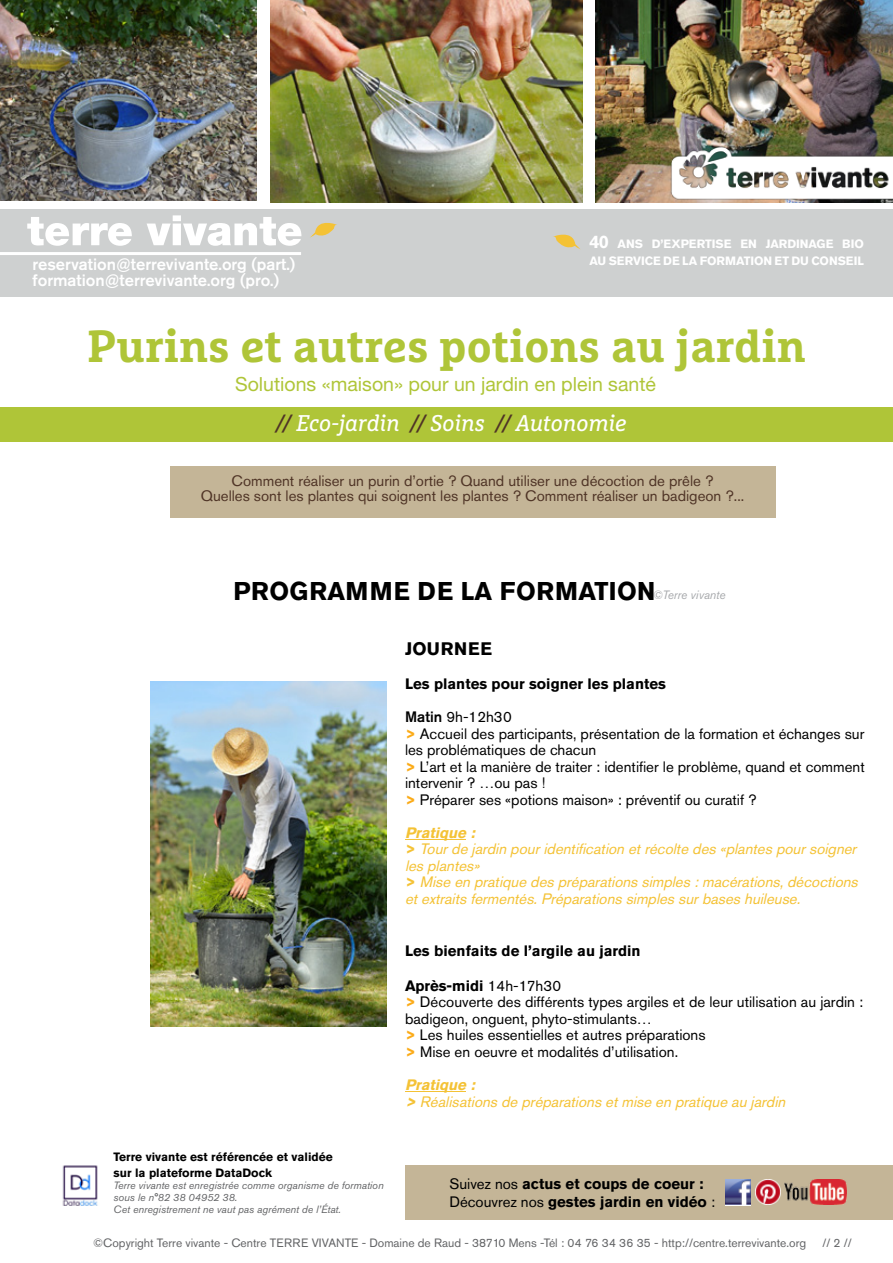
<style>
.page{position:relative;width:893px;height:1263px;background:#fff}
.page>*{position:absolute;margin:0;border:0;box-sizing:border-box;transform-origin:0 0}
.t1{font:700 45px "Marselis Slab Pro";color:#afc538}
.t2{font:700 25.5px "Akzidenz Grotesk Pro";letter-spacing:.01em;color:#000}
.t3{font:italic 22.65px "Marselis Slab Pro";color:#fff}
.t4{font:19.5px "Helvetica Neue";color:#afc538}
.t5{font:700 18px "Akzidenz Grotesk Pro";color:#000}
.t6{font:500 16.5px "Akzidenz Grotesk Pro";color:#fff}
.t7{font:15px/16.5px "Akzidenz Grotesk Pro";color:#000}
.t8{font:italic 15px/16.5px "Akzidenz Grotesk Pro";color:#f4c235}
.t9{font:15px/15px "Akzidenz Grotesk Pro";color:#4f3426;text-align:center}
.t10{font:700 15px/18px "Akzidenz Grotesk Pro";color:#000}
.t11{font:12px "Akzidenz Grotesk Pro";color:#636466}
.t12{font:700 12px/17.1px "Akzidenz Grotesk Pro";color:#fff}
.t13{font:700 12px/16.5px "Akzidenz Grotesk Pro";color:#000}
.t14{font:italic 12px "Akzidenz Grotesk Pro";color:#a7a9ac}
.t15{font:italic 10.5px/12px "Akzidenz Grotesk Pro";color:#636466}
.s1{font-size:18px}
.s2{color:#4f3426}
.s3{font-weight:500}
.s4{font-weight:700;color:#fbab18}
.s5{font-weight:700}
.s6{font-weight:700;font-style:normal}
.s7{font-weight:400}
</style>
<div class="page">
<img style="left:595px;top:0;width:298px;height:202px">
<img style="left:0;top:0;width:256px;height:201px">
<img style="left:270px;top:0;width:313px;height:202px">
<img style="left:647px;top:125px;width:246px;height:78px">
<div style="left:405px;top:1165px;width:488px;height:54px;background:#c4b597"></div>
<img style="left:725px;top:1180px;width:26px;height:25px">
<img style="left:755px;top:1179px;width:26px;height:26px">
<img style="left:784px;top:1179px;width:62px;height:26px">
<hr style="left:405px;top:839px;width:61px;height:1px;background:#f4c235">
<hr style="left:405px;top:1091px;width:61px;height:1px;background:#f4c235">
<div style="left:170px;top:466px;width:605px;height:51px;background:#c4b597"></div>
<img style="left:150px;top:682px;width:237px;height:344px">
<div style="left:0;top:209px;width:893px;height:88px;background:#ced0d0"></div>
<svg style="left:553px;top:234px;width:28px;height:16px"></svg>
<svg style="left:310px;top:222px;width:27px;height:16px"></svg>
<svg style="left:27px;top:215px;width:274px;height:31px"></svg>
<hr style="left:0;top:252px;width:301px;height:3px;background:#fff">
<div style="left:0;top:407px;width:893px;height:35px;background:#afc538"></div>
<img style="left:62px;top:1165px;width:36px;height:40px">
<p class="t6" style="left:33px;top:253px;width:264px">reservation@terrevivante.org (part.)</p>
<p class="t6" style="left:33px;top:269px;width:248px">formation@terrevivante.org (pro.)</p>
<p class="t12" style="left:589px;top:235px;width:276px"><span class="s1">40</span> ans d’expertise en jardinag e bio au service de la forma</p>
<p class="t12" style="left:744px;top:252px;width:77px">tion ET DU CONSEIL</p>
<h1 class="t1" style="left:87px;top:318px;width:720px">Purins et autres potions au jardin</h1>
<h3 class="t4" style="left:235px;top:373px;width:422px">Solutions «maison» pour un jardin en plein santé</h3>
<h3 class="t3" style="left:276px;top:409px;width:353px"><span class="s2">//</span> Eco-jardin <span class="s2">//</span> Soins <span class="s2">//</span> Autonomie</h3>
<p class="t9" style="left:201px;top:473px;width:545px">Comment réaliser un purin d’ortie ? Quand utiliser une décoction de prêle ?<br>Quelles sont les plantes qui soignent les plantes ? Comment réaliser un badigeon ?...</p>
<h2 class="t2" style="left:234px;top:574px;width:78px">programm</h2>
<h2 class="t2" style="left:394px;top:574px;width:217px">e DE LA FORMATION</h2>
<p class="t14" style="left:653px;top:587px;width:74px">©Terre vivante</p>
<p class="t13" style="left:114px;top:1148px;width:221px">Terre vivante est référencée et validée sur la plateforme DataDock</p>
<p class="t15" style="left:114px;top:1179px;width:272px">Terre vivante est enregistrée comme organisme de formation sous le n°82 38 04952 38.<br>Cet enregistrement ne vaut pas agrément de l’État.</p>
<p class="t5" style="left:405px;top:637px;width:13px">JOU</p>
<p class="t5" style="left:441px;top:637px;width:27px">RNEE</p>
<p class="t10" style="left:405px;top:675px;width:262px">Les plantes pour soigner les plantes</p>
<p class="t7" style="left:405px;top:709px;width:461px"><span class="s3">Matin</span> 9h-12h30<br><span class="s4">&gt;</span> Accueil des participants, présentation de la formation et échanges sur les problématiques de chacun<br><span class="s4">&gt;</span> L’art et la manière de traiter : identifier le problème, quand et comment intervenir ? …ou pas !<br><span class="s4">&gt;</span> Préparer ses «potions maison» : préventif ou curatif ?</p>
<p class="t8" style="left:405px;top:824px;width:458px"><span class="s5">Pratique :<br></span><span class="s6">&gt;</span> Tourde jardin pouridentification etrécolte des«plantespoursoigner lesplantes»<br><span class="s6">&gt;</span> Mise en pratique despréparationssimples:macérations,décoctions etextraitsfermentés.Préparationssimplessurbaseshuileuse.</p>
<p class="t10" style="left:405px;top:942px;width:237px">Les bienfaits de l’argile au jardin</p>
<p class="t7" style="left:405px;top:977px;width:460px"><span class="s5">Après-midi</span> 14h-17h30<br><span class="s4">&gt;</span> Découverte des différents types argiles et de leur utilisation au jardin : badigeon, onguent, phyto-stimulants…<br><span class="s4">&gt;</span> Les huiles essentielles et autres préparations<br><span class="s4">&gt;</span> Mise en oeuvre et modalités d’utilisation.</p>
<p class="t8" style="left:405px;top:1076px;width:386px"><span class="s5">Pratique :<br>&gt;</span> Réalisationsde préparationsetmise en pratique au jardin</p>
<p class="t10" style="left:449px;top:1174px;width:267px"><span class="s7">Suivez nos</span> actus et coups de coeur :<br><span class="s7">Découvrez nos</span> gestes jardin en vidéo <span class="s7">:</span></p>
<p class="t11" style="left:93px;top:1235px;width:715px">©Copyright Terre vivante - Centre TERRE VIVANTE - Domaine de Raud - 38710 Mens -Tél : 04 76 34 36 35 - http://centre.terrevivante.org</p>
<p class="t11" style="left:822px;top:1234px;width:31px">// 2 //</p>
</div>
